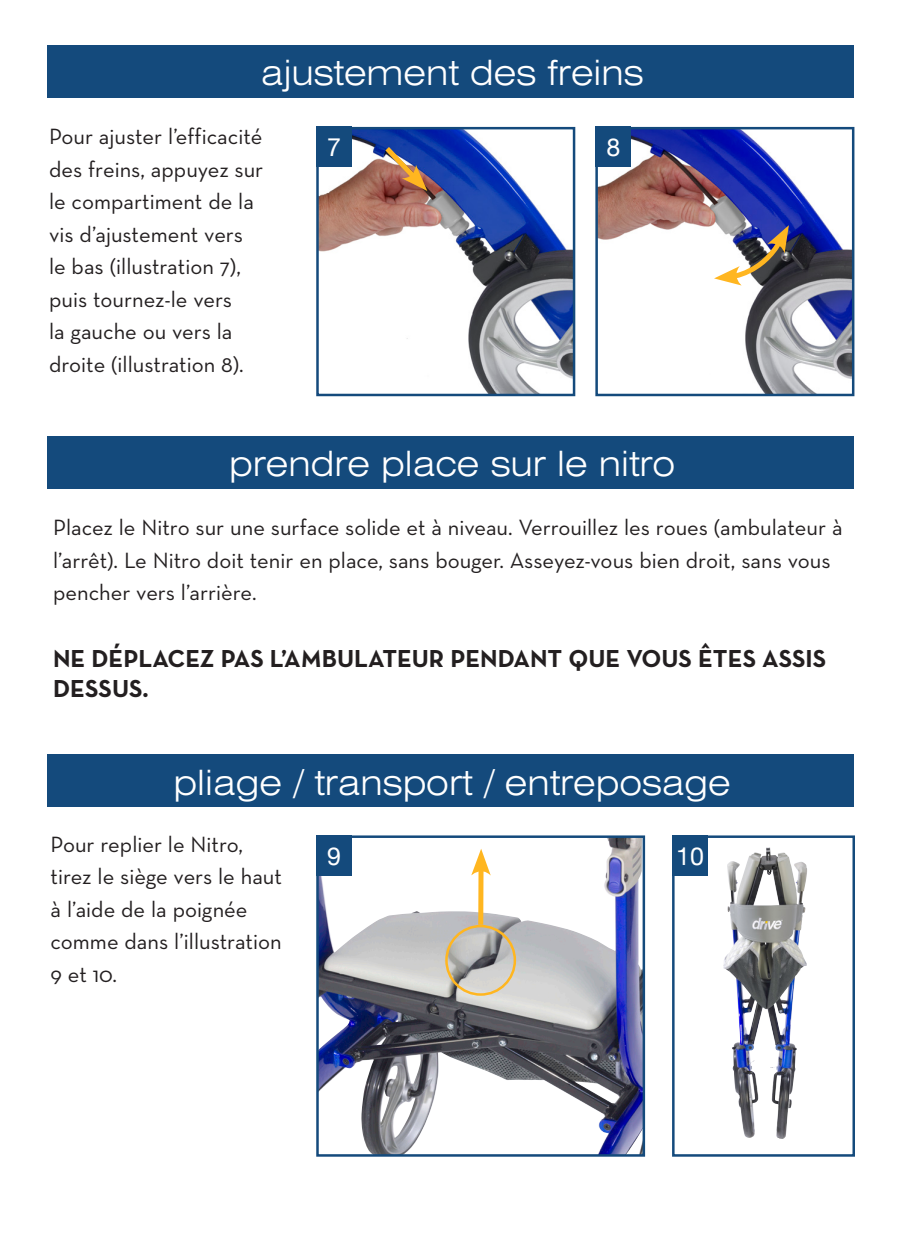
<style>
.page{position:relative;width:900px;height:1260px;background:#fff}
.page>*{position:absolute;margin:0;border:0;box-sizing:border-box;transform-origin:0 0}
.t1{font:300 expanded 35px "Swiss 721 BT";color:#fff}
.t2{font:25px/30px "Neutraface Text Bold Alt";color:#231f20}
.t3{font:25px "Helvetica Neue";color:#fff}
.t4{font:22.5px/32.5px "Neutraface Text";color:#231f20}
</style>
<div class="page">
<div style="left:47px;top:45px;width:806px;height:52px;background:#144a7c"></div>
<div style="left:47px;top:436px;width:806px;height:52px;background:#144a7c"></div>
<div style="left:47px;top:755px;width:806px;height:52px;background:#144a7c"></div>
<img style="left:319px;top:838px;width:323px;height:316px">
<div style="left:316px;top:835px;width:329px;height:322px;border:2px solid #144a7c"></div>
<div style="left:316px;top:835px;width:36px;height:41px;background:#144a7c"></div>
<div style="left:478px;top:866px;width:6px;height:59px;background:#ffb620"></div>
<svg style="left:471px;top:849px;width:20px;height:27px"></svg>
<div style="left:445px;top:925px;width:71px;height:71px;border:2px solid #ffb620;border-radius:50%"></div>
<img style="left:319px;top:130px;width:253px;height:263px">
<div style="left:316px;top:127px;width:259px;height:269px;border:2px solid #144a7c"></div>
<img style="left:598px;top:130px;width:253px;height:263px">
<div style="left:595px;top:127px;width:259px;height:269px;border:2px solid #144a7c"></div>
<div style="left:316px;top:127px;width:36px;height:40px;background:#144a7c"></div>
<div style="left:595px;top:127px;width:36px;height:40px;background:#144a7c"></div>
<svg style="left:380px;top:142px;width:47px;height:49px;background:#7d6670"></svg>
<svg style="left:714px;top:225px;width:75px;height:61px"></svg>
<img style="left:723px;top:847px;width:47px;height:247px">
<div style="left:672px;top:835px;width:183px;height:322px;border:2px solid #144a7c"></div>
<div style="left:672px;top:835px;width:36px;height:41px;background:#144a7c"></div>
<p class="t1" style="left:261px;top:52px;width:384px">ajustement des freins</p>
<p class="t4" style="left:49px;top:120px;width:216px">Pour ajuster l’efficacité des freins, appuyez sur le compartiment de la vis d’ajustement vers le bas (illustration 7), puis tournez-le vers<br>la gauche ou vers la droite (illustration 8).</p>
<p class="t3" style="left:327px;top:126px;width:15px">7</p>
<p class="t3" style="left:606px;top:126px;width:15px">8</p>
<p class="t1" style="left:229px;top:443px;width:448px">prendre place sur le nitro</p>
<p class="t4" style="left:53px;top:511px;width:791px">Placez le Nitro sur une surface solide et à niveau. Verrouillez les roues (ambulateur à l’arrêt). Le Nitro doit tenir en place, sans bouger. Asseyez-vous bien droit, sans vous pencher vers l’arrière.</p>
<p class="t2" style="left:53px;top:643px;width:775px">NE DÉPLACEZ PAS L’AMBULATEUR PENDANT QUE VOUS ÊTES ASSIS<br>DESSUS.</p>
<p class="t1" style="left:174px;top:762px;width:559px">pliage / transport / entreposage</p>
<p class="t4" style="left:51px;top:828px;width:233px">Pour replier le Nitro, tirez le siège vers le haut à l’aide de la poignée comme dans l’illustration<br>9 et 10.</p>
<p class="t3" style="left:327px;top:835px;width:15px">9</p>
<p class="t3" style="left:676px;top:835px;width:29px">10</p>
</div>
